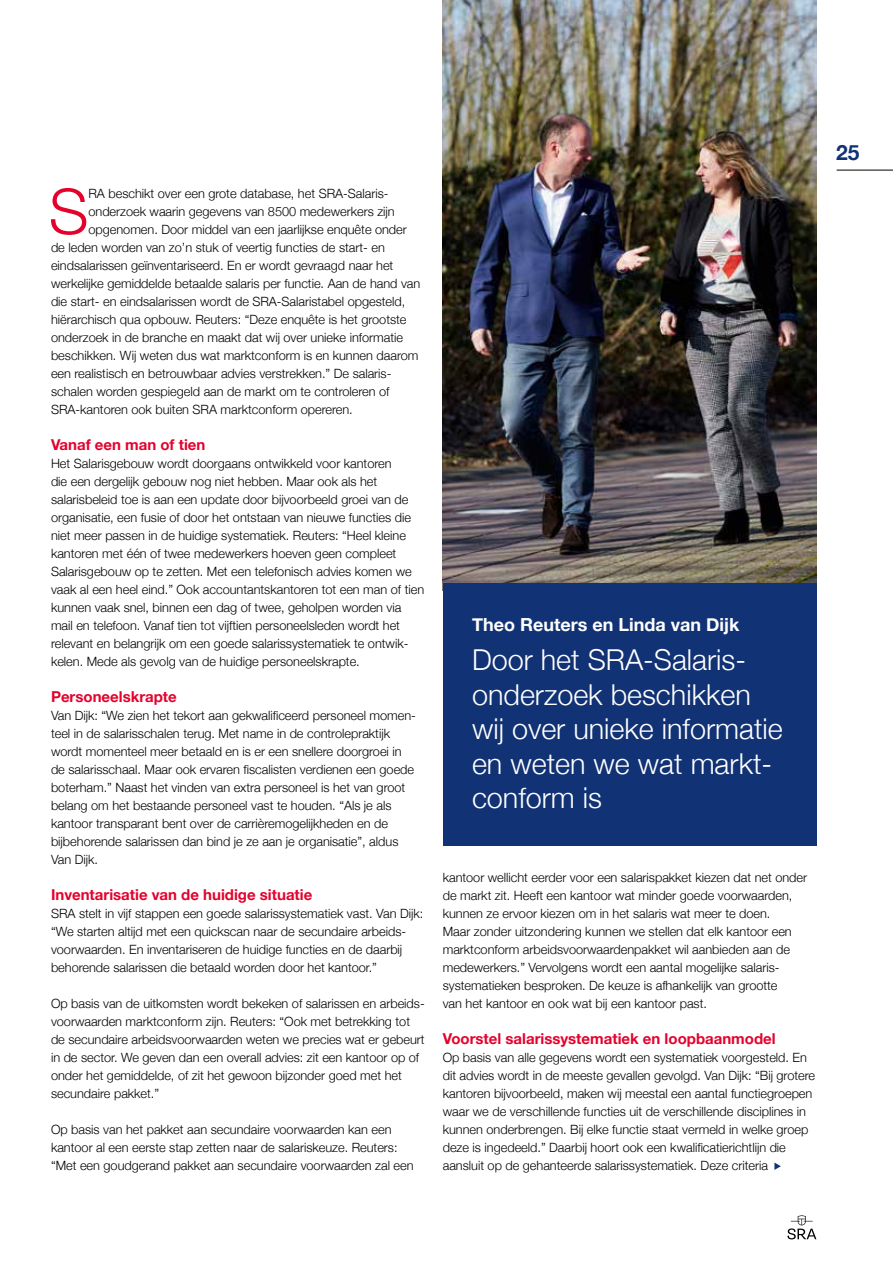
<style>
.page{position:relative;width:893px;height:1263px;background:#fff}
.page>*{position:absolute;margin:0;border:0;box-sizing:border-box;transform-origin:0 0}
.t1{font:300 63.15px "Helvetica Neue";color:#e4022d}
.t2{font:300 28.8px/34.5px "Helvetica Neue";color:#fff}
.t3{font:700 21px "Helvetica Neue";color:#113274}
.t4{font:700 18px "Helvetica Neue";color:#fff}
.t5{font:700 15px "Helvetica Neue";color:#e4022d}
.t6{font:300 12.75px/18px "Helvetica Neue";color:#000}
</style>
<div class="page">
<svg style="left:787px;top:1215px;width:29px;height:24px"></svg>
<hr style="left:837px;top:170px;width:56px;height:1px;background:#000">
<img style="left:443px;top:0;width:373px;height:583px">
<div style="left:443px;top:583px;width:373px;height:262px;background:#113274"></div>
<svg style="left:774px;top:1162px;width:7px;height:8px"></svg>
<h1 class="t1" style="left:49px;top:161px;width:41px">S</h1>
<p class="t6" style="left:88px;top:184px;width:300px">RA beschikt over een grote database, het SRA-Salaris-</p>
<p class="t6" style="left:88px;top:202px;width:308px">onderzoek waarin gegevens van 8500 medewerkers zijn</p>
<p class="t6" style="left:88px;top:220px;width:320px">opgenomen. Door middel van een jaarlijkse enquête onder</p>
<p class="t6" style="left:51px;top:238px;width:335px">de leden worden van zo’n stuk of veertig functies de start- en</p>
<p class="t6" style="left:51px;top:256px;width:344px">eindsalarissen geïnventariseerd. En er wordt gevraagd naar het</p>
<p class="t6" style="left:51px;top:274px;width:371px">werkelijke gemiddelde betaalde salaris per functie. Aan de hand van</p>
<p class="t6" style="left:51px;top:292px;width:356px">die start- en eindsalarissen wordt de SRA-Salaristabel opgesteld,</p>
<p class="t6" style="left:51px;top:310px;width:357px">hiërarchisch qua opbouw. Reuters: “Deze enquête is het grootste</p>
<p class="t6" style="left:51px;top:328px;width:353px">onderzoek in de branche en maakt dat wij over unieke informatie</p>
<p class="t6" style="left:51px;top:346px;width:369px">beschikken. Wij weten dus wat marktconform is en kunnen daarom</p>
<p class="t6" style="left:51px;top:364px;width:340px">een realistisch en betrouwbaar advies verstrekken.” De salaris-</p>
<p class="t6" style="left:51px;top:382px;width:340px">schalen worden gespiegeld aan de markt om te controleren of</p>
<p class="t6" style="left:51px;top:400px;width:303px">SRA-kantoren ook buiten SRA marktconform opereren.</p>
<p class="t5" style="left:51px;top:433px;width:156px">Vanaf een man of tien</p>
<p class="t6" style="left:51px;top:454px;width:375px">Het Salarisgebouw wordt doorgaans ontwikkeld voor kantoren<br>die een dergelijk gebouw nog niet hebben. Maar ook als het salarisbeleid toe is aan een update door bijvoorbeeld groei van de organisatie, een fusie of door het ontstaan van nieuwe functies die niet meer passen in de huidige systematiek. Reuters: “Heel kleine kantoren met één of twee medewerkers hoeven geen compleet Salarisgebouw op te zetten. Met een telefonisch advies komen we vaak al een heel eind.” Ook accountantskantoren tot een man of tien kunnen vaak snel, binnen een dag of twee, geholpen worden via mail en telefoon. Vanaf tien tot vijftien personeelsleden wordt het relevant en belangrijk om een goede salarissystematiek te ontwik&shy;kelen. Mede als gevolg van de huidige personeelskrapte.</p>
<p class="t5" style="left:51px;top:685px;width:127px">Personeelskrapte</p>
<p class="t6" style="left:51px;top:706px;width:366px">Van Dijk: “We zien het tekort aan gekwalificeerd personeel momen&shy;teel in de salarisschalen terug. Met name in de controlepraktijk wordt momenteel meer betaald en is er een snellere doorgroei in de salarisschaal. Maar ook ervaren fiscalisten verdienen een goede boterham.” Naast het vinden van extra personeel is het van groot belang om het bestaande personeel vast te houden. “Als je als kantoor transparant bent over de carrièremogelijkheden en de bijbehorende salarissen dan bind je ze aan je organisatie”, aldus Van Dijk.</p>
<p class="t5" style="left:51px;top:883px;width:263px">Inventarisatie van de huidige situatie</p>
<p class="t6" style="left:51px;top:904px;width:374px">SRA stelt in vijf stappen een goede salarissystematiek vast. Van Dijk: “We starten altijd met een quickscan naar de secundaire arbeids&shy;voorwaarden. En inventariseren de huidige functies en de daarbij behorende salarissen die betaald worden door het kantoor.”</p>
<p class="t6" style="left:51px;top:994px;width:375px">Op basis van de uitkomsten wordt bekeken of salarissen en arbeids&shy;voorwaarden marktconform zijn. Reuters: “Ook met betrekking tot de secundaire arbeidsvoorwaarden weten we precies wat er gebeurt in de sector. We geven dan een overall advies: zit een kantoor op of onder het gemiddelde, of zit het gewoon bijzonder goed met het secundaire pakket.”</p>
<p class="t6" style="left:51px;top:1120px;width:364px">Op basis van het pakket aan secundaire voorwaarden kan een kantoor al een eerste stap zetten naar de salariskeuze. Reuters: “Met een goudgerand pakket aan secundaire voorwaarden zal een</p>
<h3 class="t4" style="left:472px;top:610px;width:269px">Theo Reuters en Linda van Dijk</h3>
<h2 class="t2" style="left:472px;top:640px;width:312px">Door het SRA-Salaris&shy;onderzoek beschikken wij over unieke informatie en weten we wat markt&shy;conform is</h2>
<p class="t6" style="left:443px;top:868px;width:366px">kantoor wellicht eerder voor een salarispakket kiezen dat net onder de markt zit. Heeft een kantoor wat minder goede voorwaarden, kunnen ze ervoor kiezen om in het salaris wat meer te doen.<br>Maar zonder uitzondering kunnen we stellen dat elk kantoor een marktconform arbeidsvoorwaardenpakket wil aanbieden aan de medewerkers.” Vervolgens wordt een aantal mogelijke salaris&shy;systematieken besproken. De keuze is afhankelijk van grootte<br>van het kantoor en ook wat bij een kantoor past.</p>
<p class="t5" style="left:443px;top:1027px;width:334px">Voorstel salarissystematiek en loopbaanmodel</p>
<p class="t6" style="left:443px;top:1048px;width:374px">Op basis van alle gegevens wordt een systematiek voorgesteld. En dit advies wordt in de meeste gevallen gevolgd. Van Dijk: “Bij grotere kantoren bijvoorbeeld, maken wij meestal een aantal functiegroepen waar we de verschillende functies uit de verschillende disciplines in kunnen onderbrengen. Bij elke functie staat vermeld in welke groep deze is ingedeeld.” Daarbij hoort ook een kwalificatierichtlijn die aansluit op de gehanteerde salarissystematiek. Deze criteria</p>
<h3 class="t3" style="left:836px;top:136px;width:25px">25</h3>
</div>
